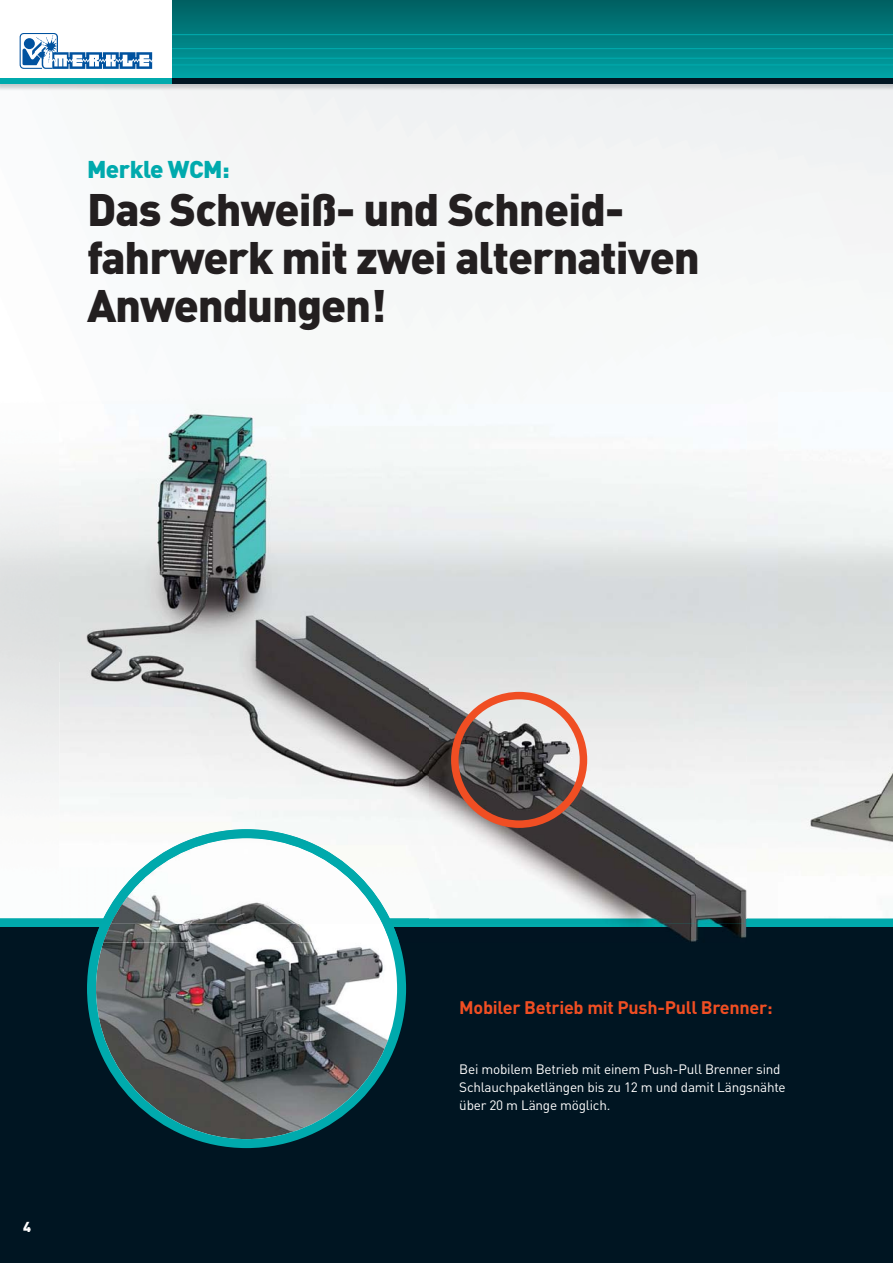
<style>
.page{position:relative;width:893px;height:1263px;background:#fff}
.page>*{position:absolute;margin:0;border:0;box-sizing:border-box;transform-origin:0 0}
.t1{font:900 45px/48px "DIN";letter-spacing:-.025em;color:#231f20}
.t2{font:900 24px "DIN";letter-spacing:-.02em;color:#00aaad}
.t3{font:700 18px "DIN";letter-spacing:-.015em;color:#f04e23}
.t4{font:900 14.25px "DIN";color:#fff}
.t5{font:13.5px/18px "DIN";letter-spacing:-.015em;color:#fff}
</style>
<div class="page">
<svg style="left:172px;top:0;width:720px;height:79px;background:#007f81"></svg>
<svg style="left:20px;top:33px;width:132px;height:36px"></svg>
<div style="left:0;top:79px;width:172px;height:5px;background:#00aaad"></div>
<hr style="left:172px;top:34px;width:720px;height:1px;background:#00aaad">
<hr style="left:172px;top:48px;width:720px;height:1px;background:#00aaad">
<hr style="left:172px;top:58px;width:720px;height:1px;background:#00aaad">
<hr style="left:172px;top:64px;width:720px;height:1px;background:#00aaad">
<div style="left:172px;top:79px;width:720px;height:5px;background:#001522"></div>
<div style="left:0;top:927px;width:892px;height:336px;background:#001522"></div>
<div style="left:0;top:918px;width:892px;height:9px;background:#00aaad"></div>
<svg style="left:87px;top:943px;width:319px;height:205px"></svg>
<img style="left:778px;top:478px;width:114px;height:368px">
<img style="left:0;top:918px;width:892px;height:6px">
<img style="left:399px;top:927px;width:347px;height:16px">
<img style="left:59px;top:918px;width:687px;height:9px">
<img style="left:94px;top:924px;width:305px;height:19px">
<img style="left:59px;top:405px;width:634px;height:256px">
<img style="left:693px;top:464px;width:53px;height:454px">
<img style="left:59px;top:661px;width:370px;height:201px">
<img style="left:429px;top:661px;width:265px;height:257px">
<img style="left:429px;top:867px;width:1px;height:51px">
<img style="left:101px;top:829px;width:291px;height:95px">
<div style="left:451px;top:692px;width:136px;height:136px;border:8px solid #f04e23;border-radius:50%"></div>
<h2 class="t2" style="left:87px;top:161px;width:144px">Merkle WCM:</h2>
<h1 class="t1" style="left:87px;top:189px;width:614px">Das Schweiß- und Schneid&shy;fahrwerk mit zwei alternativen<br>Anwendungen!</h1>
<p class="t4" style="left:23px;top:1222px;width:9px">4</p>
<h3 class="t3" style="left:459px;top:1001px;width:315px">Mobiler Betrieb mit Push-Pull Brenner:</h3>
<p class="t5" style="left:459px;top:1062px;width:328px">Bei mobilem Betrieb mit einem Push-Pull Brenner sind<br>Schlauchpaketlängen bis zu 12 m und damit Längsnähte über 20 m Länge möglich.</p>
</div>
